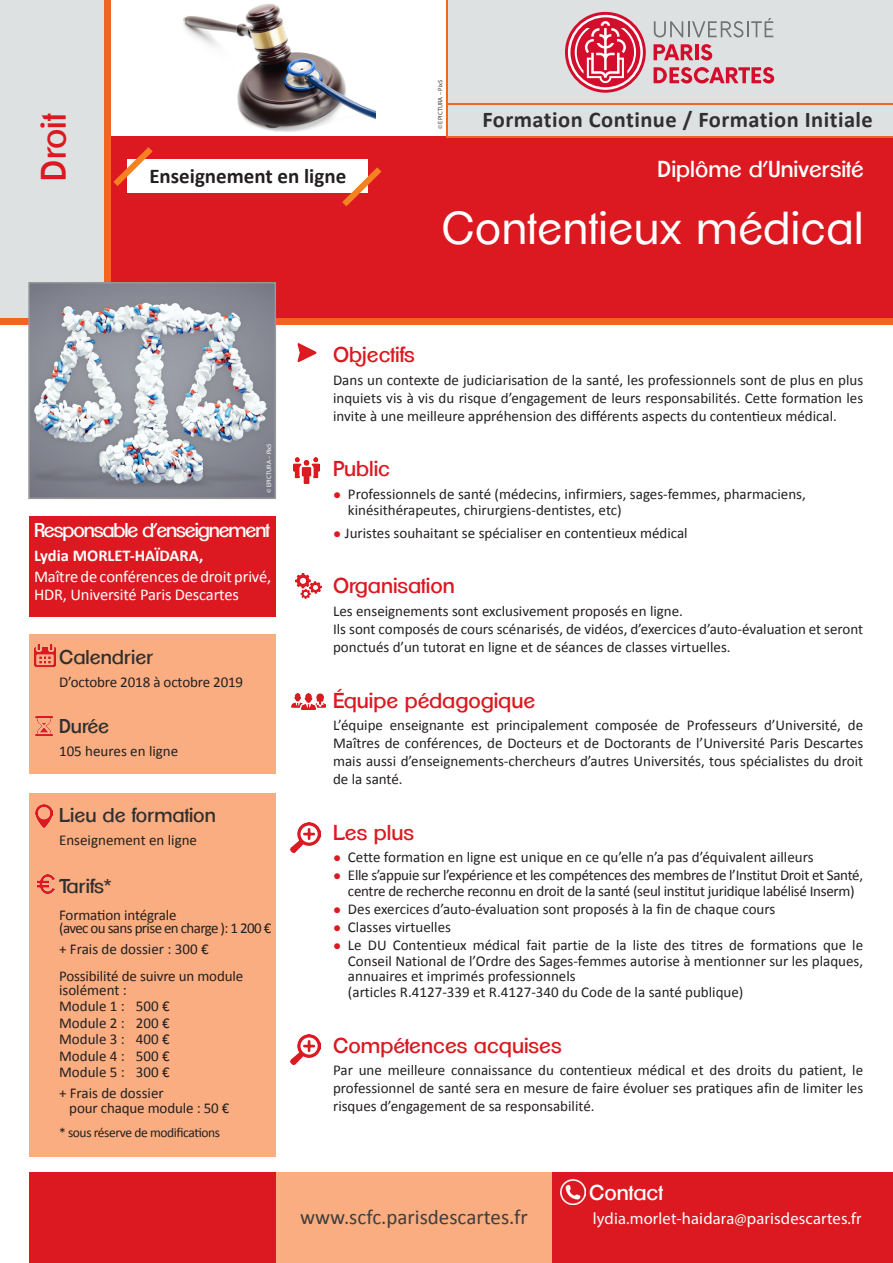
<style>
.page{position:relative;width:893px;height:1263px;background:#fff}
.page>*{position:absolute;margin:0;border:0;box-sizing:border-box;transform-origin:0 0}
.t1{font:45px "Clemente P Dag";letter-spacing:.02em;color:#fff}
.t2{font:34.5px "Clemente P Dai";letter-spacing:.01em;color:#dc1820}
.t3{font:700 22.5px "Calibri";letter-spacing:.02em;color:#312f30}
.t4{font:22.5px "Clemente P Dai";color:#fff}
.t5{font:21px "Clemente P Dai";color:#dc1820}
.t6{font:21px "Calibri";color:#3e3e3f}
.t7{font:700 21px "Calibri";color:#231f20}
.t8{font:21px "Clemente P Dai";color:#fff}
.t9{font:19.5px "Clemente P Dai";color:#312f30}
.t10{font:19.5px "Clemente P Dai";letter-spacing:-.06em;color:#fff}
.t11{font:16.5px/18px "Calibri";letter-spacing:-.01em;color:#fff}
.t12{font:16.5px "Myriad Pro";letter-spacing:.01em;color:#fff}
.t13{font:700 16.5px "Calibri";color:#fff}
.t14{font:15px/18px "Calibri";color:#231f20;text-align:justify}
.t15{font:15px/15.8px "Calibri";letter-spacing:-.02em;color:#231f20;text-align:center}
.t16{font:15px "Calibri";letter-spacing:-.04em;color:#231f20}
.t17{font:13.5px "Calibri";letter-spacing:-.03em;color:#231f20}
.t18{font:6.45px "Myriad Pro";color:#3e3e3f}
.t19{font:6.45px "Myriad Pro";color:#fff}
.s1{font-size:13.5px;color:#dc1820}
</style>
<div class="page">
<div style="left:0;top:0;width:105px;height:319px;background:#dee1e2"></div>
<div style="left:111px;top:136px;width:782px;height:184px;background:#dc1820"></div>
<div style="left:29px;top:516px;width:246px;height:100px;background:#dc1820"></div>
<div style="left:0;top:318px;width:893px;height:6px;background:#f36421"></div>
<div style="left:29px;top:634px;width:246px;height:140px;background:#f9ad80"></div>
<div style="left:29px;top:793px;width:246px;height:364px;background:#f9ad80"></div>
<div style="left:105px;top:0;width:6px;height:285px;background:#f36421"></div>
<div style="left:275px;top:1172px;width:282px;height:91px;background:#f9ad80"></div>
<img style="left:31px;top:285px;width:242px;height:211px">
<div style="left:28px;top:282px;width:248px;height:217px;border:2px solid #989899"></div>
<div style="left:553px;top:1172px;width:340px;height:91px;background:#dc1820"></div>
<img style="left:35px;top:644px;width:21px;height:22px">
<img style="left:560px;top:1179px;width:25px;height:25px">
<img style="left:36px;top:716px;width:16px;height:20px">
<img style="left:292px;top:693px;width:34px;height:16px">
<img style="left:36px;top:804px;width:17px;height:23px">
<img style="left:293px;top:458px;width:26px;height:25px">
<img style="left:38px;top:875px;width:17px;height:18px">
<img style="left:295px;top:573px;width:26px;height:25px">
<img style="left:297px;top:343px;width:20px;height:20px">
<div style="left:447px;top:99px;width:446px;height:38px;background:#dee1e2"></div>
<div style="left:448px;top:0;width:445px;height:104px;background:#dee1e2"></div>
<svg style="left:654px;top:44px;width:39px;height:16px"></svg>
<hr style="left:695px;top:44px;width:4px;height:16px;background:#d30d2b">
<svg style="left:701px;top:44px;width:11px;height:16px"></svg>
<svg style="left:654px;top:67px;width:120px;height:16px"></svg>
<svg style="left:565px;top:12px;width:81px;height:81px"></svg>
<svg style="left:568px;top:15px;width:75px;height:75px;background:#e0697b"></svg>
<svg style="left:654px;top:18px;width:119px;height:19px"></svg>
<hr style="left:447px;top:103px;width:446px;height:1px;background:#f36421">
<hr style="left:446px;top:136px;width:447px;height:1px;background:#f36421">
<hr style="left:446px;top:0;width:2px;height:137px;background:#f36421">
<div style="left:29px;top:1172px;width:246px;height:91px;background:#dc1820"></div>
<img style="left:291px;top:1035px;width:29px;height:30px">
<img style="left:291px;top:822px;width:29px;height:30px">
<img style="left:183px;top:4px;width:192px;height:128px">
<div style="left:127px;top:159px;width:241px;height:33px;background:#fff"></div>
<svg style="left:113px;top:147px;width:40px;height:39px"></svg>
<svg style="left:336px;top:167px;width:46px;height:40px"></svg>
<p class="t2" style="left:33px;top:181px;width:69px;rotate:-90deg">Droit</p>
<p class="t7" style="left:149px;top:163px;width:198px">Enseignement en ligne</p>
<p class="t18" style="left:436px;top:129px;width:51px;rotate:-90deg">© EPICTURA – Pix5</p>
<p class="t3" style="left:482px;top:105px;width:392px">Formation Continue / Formation Initiale</p>
<p class="t4" style="left:658px;top:156px;width:207px">Diplôme d’Université</p>
<p class="t1" style="left:442px;top:202px;width:423px">Contentieux médical</p>
<p class="t19" style="left:265px;top:493px;width:51px;rotate:-90deg">© EPICTURA – Pix5</p>
<p class="t10" style="left:34px;top:519px;width:237px">Responsable d’enseignement</p>
<p class="t13" style="left:34px;top:545px;width:171px">Lydia MORLET-HAÏDARA,</p>
<p class="t11" style="left:34px;top:568px;width:239px">Maître de conférences de droit privé,<br>HDR, Université Paris Descartes</p>
<p class="t9" style="left:59px;top:646px;width:96px">Calendrier</p>
<p class="t14" style="left:59px;top:673px;width:186px">D’octobre 2018 à octobre 2019</p>
<p class="t9" style="left:59px;top:715px;width:51px">Durée</p>
<p class="t14" style="left:59px;top:742px;width:121px">105 heures en ligne</p>
<p class="t9" style="left:59px;top:804px;width:158px">Lieu de formation</p>
<p class="t14" style="left:59px;top:831px;width:140px">Enseignement en ligne</p>
<p class="t9" style="left:59px;top:874px;width:54px">Tarifs*</p>
<p class="t14" style="left:59px;top:906px;width:119px">Formation intégrale</p>
<p class="t16" style="left:59px;top:919px;width:214px">(avec ou sans prise en charge ): 1 200 €</p>
<p class="t14" style="left:59px;top:940px;width:151px">+ Frais de dossier : 300 €</p>
<p class="t14" style="left:59px;top:967px;width:186px">Possibilité de suivre un module</p>
<p class="t14" style="left:59px;top:981px;width:69px">isolément :</p>
<p class="t14" style="left:59px;top:997px;width:112px">Module 1 : 500 €</p>
<p class="t14" style="left:59px;top:1014px;width:112px">Module 2 : 200 €</p>
<p class="t14" style="left:59px;top:1030px;width:112px">Module 3 : 400 €</p>
<p class="t14" style="left:59px;top:1047px;width:112px">Module 4 : 500 €</p>
<p class="t14" style="left:59px;top:1063px;width:112px">Module 5 : 300 €</p>
<p class="t14" style="left:59px;top:1084px;width:106px">+ Frais de dossier</p>
<p class="t14" style="left:69px;top:1099px;width:162px">pour chaque module : 50 €</p>
<p class="t17" style="left:59px;top:1124px;width:163px">* sous réserve de modifications</p>
<p class="t5" style="left:333px;top:343px;width:83px">Objectifs</p>
<p class="t14" style="left:333px;top:371px;width:532px">Dans un contexte de judiciarisation de la santé, les professionnels sont de plus en plus inquiets vis à vis du risque d’engagement de leurs responsabilités. Cette formation les invite à une meilleure appréhension des différents aspects du contentieux médical.</p>
<p class="t5" style="left:333px;top:457px;width:59px">Public</p>
<p class="t14" style="left:333px;top:485px;width:474px"><span class="s1">●</span> Professionnels de santé (médecins, infirmiers, sages-femmes, pharmaciens,</p>
<p class="t14" style="left:348px;top:501px;width:275px">kinésithérapeutes, chirurgiens-dentistes, etc)</p>
<p class="t14" style="left:333px;top:524px;width:356px"><span class="s1">●</span> Juristes souhaitant se spécialiser en contentieux médical</p>
<p class="t5" style="left:333px;top:574px;width:123px">Organisation</p>
<p class="t14" style="left:333px;top:602px;width:351px">Les enseignements sont exclusivement proposés en ligne.</p>
<p class="t14" style="left:333px;top:620px;width:532px">Ils sont composés de cours scénarisés, de vidéos, d’exercices d’auto-évaluation et seront ponctués d’un tutorat en ligne et de séances de classes virtuelles.</p>
<p class="t5" style="left:333px;top:688px;width:204px">Équipe pédagogique</p>
<p class="t14" style="left:333px;top:716px;width:532px">L’équipe enseignante est principalement composée de Professeurs d’Université, de Maîtres de conférences, de Docteurs et de Doctorants de l’Université Paris Descartes mais aussi d’enseignements-chercheurs d’autres Universités, tous spécialistes du droit de la santé.</p>
<p class="t5" style="left:333px;top:820px;width:82px">Les plus</p>
<p class="t14" style="left:333px;top:848px;width:482px"><span class="s1">●</span> Cette formation en ligne est unique en ce qu’elle n’a pas d’équivalent ailleurs</p>
<p class="t15" style="left:333px;top:867px;width:532px"><span class="s1">●</span> Elle s’appuie sur l’expérience et les compétences des membres de l’Institut Droit et Santé, centre de recherche reconnu en droit de la santé (seul institut juridique labélisé Inserm)</p>
<p class="t14" style="left:333px;top:900px;width:444px"><span class="s1">●</span> Des exercices d’auto-évaluation sont proposés à la fin de chaque cours</p>
<p class="t14" style="left:333px;top:918px;width:119px"><span class="s1">●</span> Classes virtuelles</p>
<p class="t14" style="left:348px;top:937px;width:517px;line-height:15.8px;text-indent:-15px"><span class="s1">●</span> Le DU Contentieux médical fait partie de la liste des titres de formations que le Conseil National de l’Ordre des Sages-femmes autorise à mentionner sur les plaques, annuaires et imprimés professionnels</p>
<p class="t14" style="left:348px;top:983px;width:397px">(articles R.4127-339 et R.4127-340 du Code de la santé publique)</p>
<p class="t5" style="left:333px;top:1033px;width:230px">Compétences acquises</p>
<p class="t14" style="left:333px;top:1061px;width:532px">Par une meilleure connaissance du contentieux médical et des droits du patient, le professionnel de santé sera en mesure de faire évoluer ses pratiques afin de limiter les risques d’engagement de sa responsabilité.</p>
<p class="t6" style="left:300px;top:1204px;width:229px">www.scfc.parisdescartes.fr</p>
<p class="t8" style="left:589px;top:1180px;width:75px">Contact</p>
<p class="t12" style="left:593px;top:1208px;width:270px">lydia.morlet-haidara@parisdescartes.fr</p>
</div>
